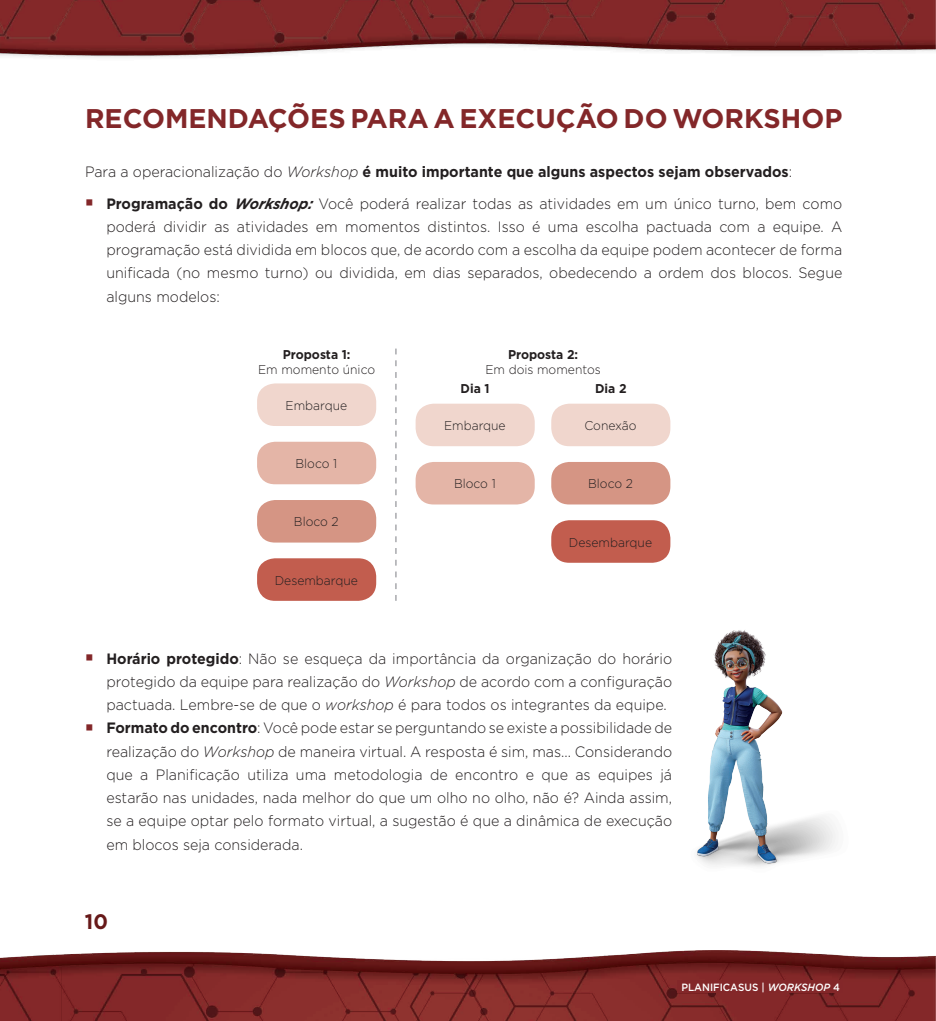
<style>
.page{position:relative;width:936px;height:1021px;background:#fff}
.page>*{position:absolute;margin:0;border:0;box-sizing:border-box;transform-origin:0 0}
.Título{font:700 27px "Gotham";color:#832729}
.t1{font:700 21px "Gotham";color:#671919;scale:.95 1}
.t2{font:300 15px/23.2px "Gotham";color:#231f20;text-align:justify;scale:.95 1}
.Texto{font:700 15px "Gotham";color:#231f20;scale:.95 1}
.Figuras_Descritivo{font:300 12.75px/15px "Gotham";color:#231f20;text-align:center;scale:.95 1}
.Figuras_Descritivo-2{font:700 12.75px "Gotham";color:#231f20;scale:.95 1}
.t3{font:500 10.5px "Gotham";color:#fff;scale:.95 1}
.s1{font-weight:300}
.s2{font-weight:300;font-style:italic}
.s3{color:#832729}
.s4{font-weight:700}
.s5{font-weight:700;font-style:italic}
.s6{font-style:italic}
</style>
<div class="page">
<img style="left:0;top:950px;width:935px;height:70px">
<img style="left:0;top:0;width:935px;height:58px">
<div style="left:677px;top:980px;width:165px;height:12px;background:#832729"></div>
<div style="left:257px;top:383px;width:119px;height:43px;background:#f0d6cd;border-radius:18px"></div>
<div style="left:257px;top:442px;width:119px;height:42px;background:#e4b5a7;border-radius:18px"></div>
<div style="left:257px;top:500px;width:119px;height:42px;background:#d59584;border-radius:18px"></div>
<div style="left:257px;top:558px;width:119px;height:43px;background:#c25d4e;border-radius:18px"></div>
<div style="left:551px;top:462px;width:119px;height:42px;background:#d59584;border-radius:18px"></div>
<div style="left:551px;top:520px;width:119px;height:42px;background:#c25d4e;border-radius:18px"></div>
<div style="left:551px;top:403px;width:119px;height:43px;background:#f0d6cd;border-radius:18px"></div>
<div style="left:415px;top:403px;width:119px;height:43px;background:#f0d6cd;border-radius:18px"></div>
<div style="left:415px;top:462px;width:119px;height:42px;background:#e4b5a7;border-radius:18px"></div>
<svg style="left:395px;top:348px;width:1px;height:253px"></svg>
<img style="left:696px;top:630px;width:140px;height:237px">
<p class="Título" style="left:85px;top:100px;width:758px">RECOMENDAÇÕES PARA A EXECUÇÃO DO WORKSHOP</p>
<p class="Texto" style="left:85px;top:161px;width:745px"><span class="s1">Para a operacionalização do</span> <span class="s2">Workshop</span> é muito importante que alguns aspectos sejam observados<span class="s1">:</span></p>
<p class="t2" style="left:106px;top:191px;width:776px;text-indent:-21px"><span class="s3">◼</span> <span class="s4">Programação do</span> <span class="s5">Workshop:</span> Você poderá realizar todas as atividades em um único turno, bem como poderá dividir as atividades em momentos distintos. Isso é uma escolha pactuada com a equipe. A programação está dividida em blocos que, de acordo com a escolha da equipe podem acontecer de forma unificada (no mesmo turno) ou dividida, em dias separados, obedecendo a ordem dos blocos. Segue alguns modelos:</p>
<p class="Figuras_Descritivo" style="left:258px;top:346px;width:125px"><span class="s4">Proposta 1:<br></span>Em momento único</p>
<p class="Figuras_Descritivo" style="left:285px;top:397px;width:66px">Embarque</p>
<p class="Figuras_Descritivo" style="left:295px;top:456px;width:45px">Bloco 1</p>
<p class="Figuras_Descritivo" style="left:294px;top:514px;width:49px">Bloco 2</p>
<p class="Figuras_Descritivo" style="left:275px;top:572px;width:89px">Desembarque</p>
<p class="Figuras_Descritivo" style="left:485px;top:346px;width:123px"><span class="s4">Proposta 2:<br></span>Em dois momentos</p>
<p class="Figuras_Descritivo-2" style="left:460px;top:380px;width:32px">Dia 1</p>
<p class="Figuras_Descritivo" style="left:444px;top:417px;width:66px">Embarque</p>
<p class="Figuras_Descritivo" style="left:454px;top:476px;width:45px">Bloco 1</p>
<p class="Figuras_Descritivo-2" style="left:595px;top:380px;width:35px">Dia 2</p>
<p class="Figuras_Descritivo" style="left:584px;top:417px;width:56px">Conexão</p>
<p class="Figuras_Descritivo" style="left:588px;top:476px;width:49px">Bloco 2</p>
<p class="Figuras_Descritivo" style="left:569px;top:534px;width:89px">Desembarque</p>
<p class="t2" style="left:106px;top:646px;width:597px;text-indent:-21px"><span class="s3">◼</span> <span class="s4">Horário protegido</span>: Não se esqueça da importância da organização do horário protegido da equipe para realização do <span class="s6">Workshop</span> de acordo com a configuração pactuada. Lembre-se de que o <span class="s6">workshop</span> é para todos os integrantes da equipe.</p>
<p class="t2" style="left:106px;top:716px;width:597px;text-indent:-21px"><span class="s3">◼</span> <span class="s4">Formato do encontro</span>: Você pode estar se perguntando se existe a possibilidade de realização do <span class="s6">Workshop</span> de maneira virtual. A resposta é sim, mas... Considerando que a Planificação utiliza uma metodologia de encontro e que as equipes já estarão nas unidades, nada melhor do que um olho no olho, não é? Ainda assim, se a equipe optar pelo formato virtual, a sugestão é que a dinâmica de execução em blocos seja considerada.</p>
<h2 class="t1" style="left:85px;top:907px;width:26px">10</h2>
<p class="t3" style="left:681px;top:980px;width:168px">PLANIFICASUS | <span class="s6">WORKSHOP</span> 4</p>
</div>
